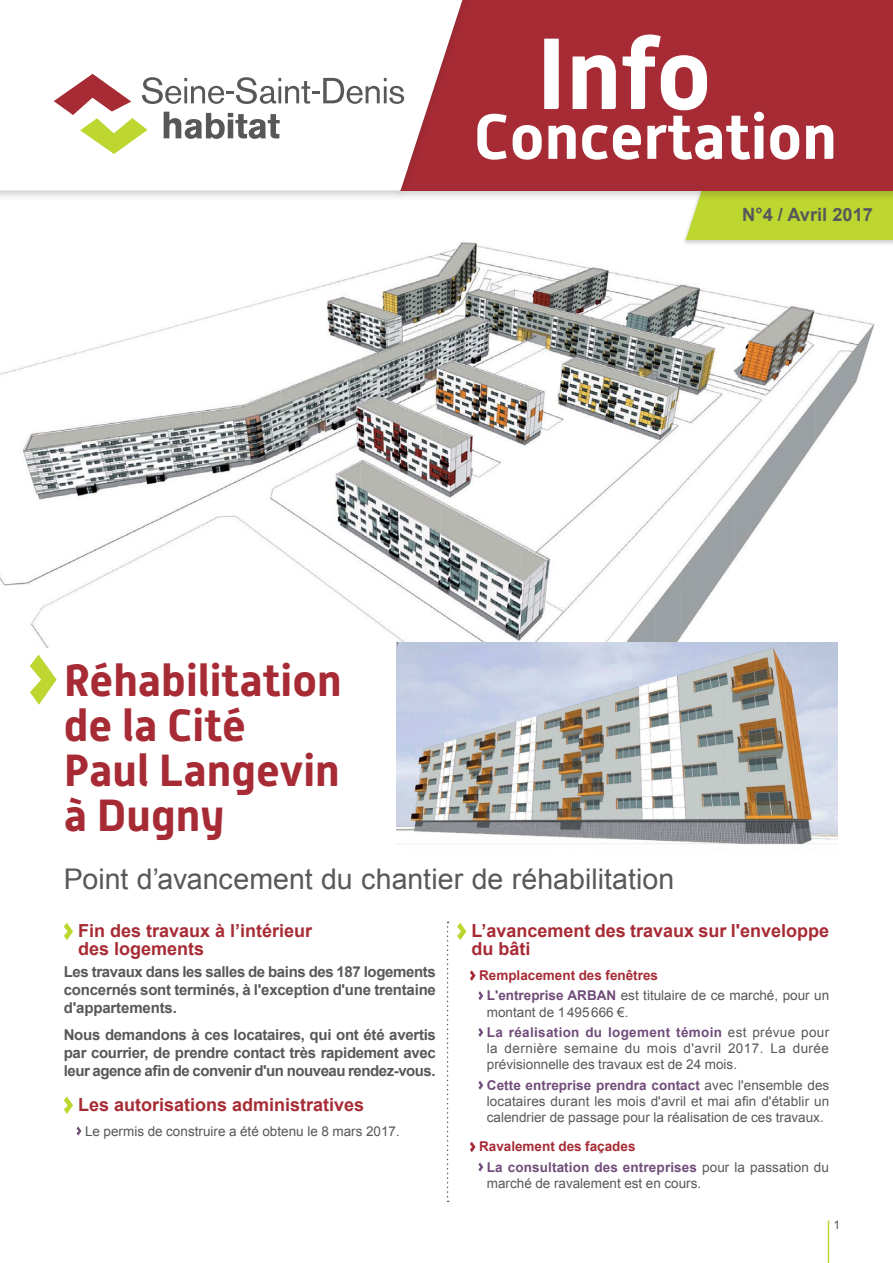
<style>
.page{position:relative;width:893px;height:1263px;background:#fff}
.page>*{position:absolute;margin:0;border:0;box-sizing:border-box;transform-origin:0 0}
.t1{font:700 100.8px "Alwyn New";color:#fff}
.t2{font:700 63.45px "Alwyn New";color:#fff}
.t3{font:700 45px/45px "Alwyn New";color:#a72b35}
.t4{font:28.5px "Arial";color:#57585a}
.t5{font:700 18.3px "Arial";color:#57585a}
.t6{font:700 18px/18px "Arial";color:#a72b35}
.t7{font:700 15px/18px "Arial";letter-spacing:-.015em;color:#57585a;text-align:justify}
.t8{font:13.5px/20.4px "Arial";color:#57585a}
.t9{font:13.5px/16.2px "Arial";letter-spacing:.035em;color:#57585a}
.t10{font:700 13.5px/20.4px "Arial";letter-spacing:.01em;color:#714d7a}
.t11{font:12px "Arial";color:#57585a}
.s1{font-weight:700;color:#a72b35}
.s2{font-weight:700;color:#714d7a}
.s3{color:#a72b35}
.s4{font-weight:400;color:#57585a}
</style>
<div class="page">
<img style="left:0;top:242px;width:875px;height:405px">
<div style="left:682px;top:137px;width:211px;height:108px;background:#231f20;opacity:.2"></div>
<div style="left:686px;top:202px;width:207px;height:38px;background:#bed630"></div>
<div style="left:393px;top:0;width:500px;height:202px;background:#231f20;opacity:.2"></div>
<div style="left:401px;top:0;width:492px;height:190px;background:#a72b35"></div>
<div style="left:0;top:0;width:481px;height:202px;background:#231f20;opacity:.2"></div>
<svg style="left:0;top:0;width:462px;height:190px"></svg>
<svg style="left:54px;top:74px;width:350px;height:80px"></svg>
<svg style="left:64px;top:923px;width:9px;height:17px"></svg>
<svg style="left:64px;top:1096px;width:9px;height:18px"></svg>
<svg style="left:77px;top:1126px;width:4px;height:10px"></svg>
<svg style="left:457px;top:923px;width:9px;height:17px"></svg>
<svg style="left:470px;top:970px;width:6px;height:11px"></svg>
<svg style="left:478px;top:991px;width:5px;height:9px"></svg>
<svg style="left:478px;top:1028px;width:5px;height:9px"></svg>
<svg style="left:478px;top:1081px;width:5px;height:9px"></svg>
<svg style="left:470px;top:1142px;width:6px;height:10px"></svg>
<svg style="left:478px;top:1162px;width:5px;height:10px"></svg>
<svg style="left:447px;top:922px;width:2px;height:280px"></svg>
<img style="left:396px;top:642px;width:442px;height:203px">
<svg style="left:30px;top:654px;width:27px;height:51px"></svg>
<hr style="left:828px;top:1220px;width:1px;height:43px;background:#bed630">
<h1 class="t1" style="left:537px;top:16px;width:177px">Info</h1>
<h2 class="t2" style="left:474px;top:100px;width:364px">Concertation</h2>
<h3 class="t5" style="left:742px;top:203px;width:132px">N°4 / Avril 2017</h3>
<h3 class="t3" style="left:64px;top:658px;width:279px">Réhabilitation de la Cité<br>Paul Langevin à Dugny</h3>
<h3 class="t4" style="left:64px;top:860px;width:612px">Point d’avancement du chantier de réhabilitation</h3>
<h3 class="t6" style="left:78px;top:922px;width:236px">Fin des travaux à l’intérieur des logements</h3>
<p class="t7" style="left:64px;top:963px;width:374px">Les travaux dans les salles de bains des 187 logements concernés sont terminés, à l'exception d'une trentaine d'appartements.</p>
<p class="t7" style="left:64px;top:1026px;width:374px">Nous demandons à ces locataires, qui ont été avertis par courrier, de prendre contact très rapidement avec leur agence afin de convenir d'un nouveau rendez-vous.</p>
<h3 class="t6" style="left:78px;top:1096px;width:288px">Les autorisations administratives</h3>
<p class="t8" style="left:85px;top:1121px;width:316px">Le permis de construire a été obtenu le 8 mars 2017.</p>
<h3 class="t6" style="left:471px;top:922px;width:359px">L’avancement des travaux sur l'enveloppe du bâti</h3>
<p class="t8" style="left:487px;top:965px;width:344px;text-indent:-8px"><span class="s1">Remplacement des fenêtres<br></span><span class="s2">L'entreprise ARBAN</span> est titulaire de ce marché, pour un</p>
<p class="t8" style="left:487px;top:1002px;width:344px">montant de 1495666 €.<br><span class="s2">La réalisation du logement témoin</span> est prévue pour</p>
<p class="t9" style="left:487px;top:1040px;width:344px">la dernière semaine du mois d'avril 2017. La durée prévisionnelle des travaux est de 24 mois.</p>
<p class="t8" style="left:487px;top:1077px;width:344px;line-height:16.2px;text-align:justify"><span class="s2">Cette entreprise prendra contact</span> avec l'ensemble des locataires durant les mois d'avril et mai afin d'établir un calendrier de passage pour la réalisation de ces travaux.</p>
<p class="t10" style="left:487px;top:1137px;width:344px;text-indent:-8px"><span class="s3">Ravalement des façades<br></span>La consultation des entreprises <span class="s4">pour la passation du</span></p>
<p class="t8" style="left:487px;top:1173px;width:216px">marché de ravalement est en cours.</p>
<p class="t11" style="left:833px;top:1217px;width:8px">1</p>
</div>
